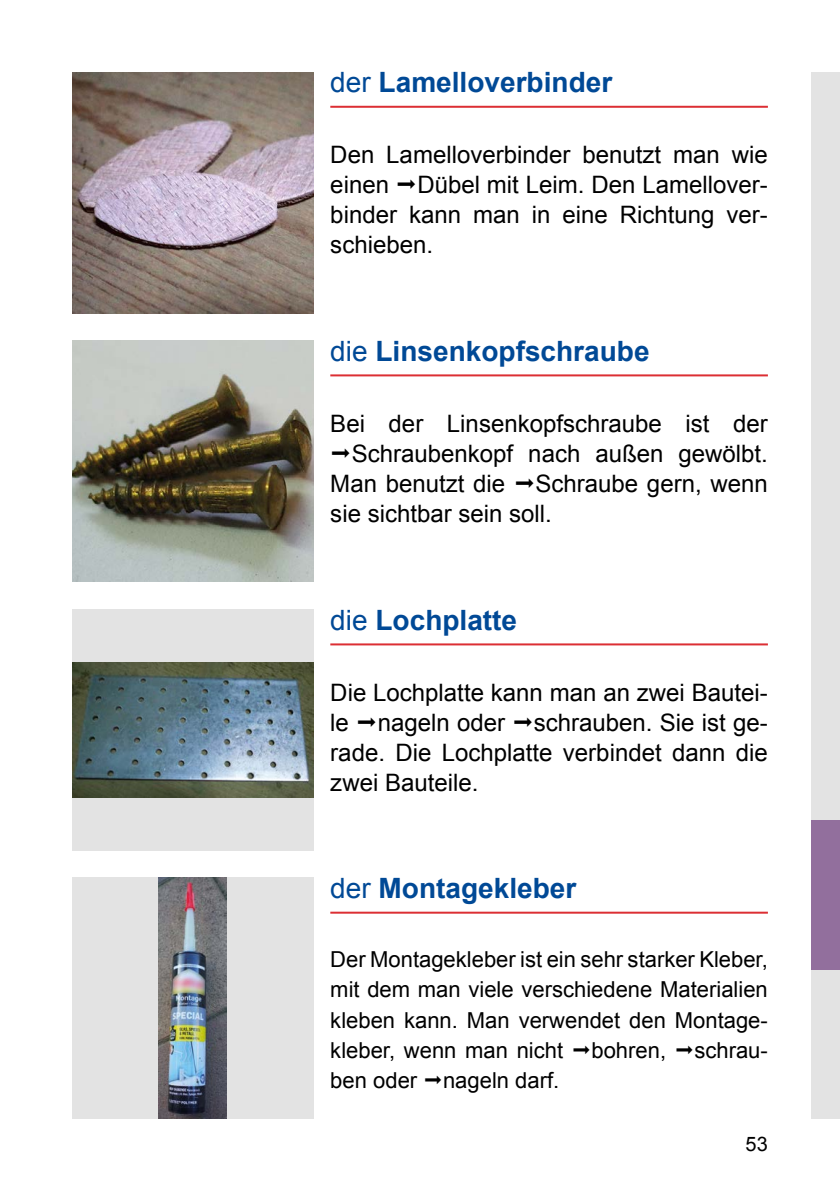
<style>
.page{position:relative;width:840px;height:1191px;background:#fff}
.page>*{position:absolute;margin:0;border:0;box-sizing:border-box;transform-origin:0 0}
.t1{font:700 28px "Arial";color:#004996}
.t2{font:24px/30px "Arial";color:#000;text-align:justify}
.t3{font:22px/30px "Arial";color:#000;text-align:justify}
.t4{font:20px "Arial";color:#000}
.s1{font-weight:400}
</style>
<div class="page">
<div style="left:811px;top:72px;width:28px;height:150px;background:#e3e3e3"></div>
<div style="left:811px;top:222px;width:28px;height:149px;background:#e3e3e3"></div>
<div style="left:811px;top:371px;width:28px;height:149px;background:#e3e3e3"></div>
<div style="left:811px;top:521px;width:28px;height:149px;background:#e3e3e3"></div>
<div style="left:811px;top:670px;width:28px;height:150px;background:#e3e3e3"></div>
<div style="left:811px;top:969px;width:28px;height:150px;background:#e3e3e3"></div>
<div style="left:811px;top:819px;width:28px;height:150px;background:#926f9d"></div>
<img style="left:72px;top:72px;width:241px;height:241px">
<img style="left:72px;top:341px;width:241px;height:240px">
<div style="left:72px;top:609px;width:241px;height:241px;background:#e3e3e3"></div>
<img style="left:72px;top:663px;width:241px;height:134px">
<div style="left:72px;top:878px;width:241px;height:241px;background:#e3e3e3"></div>
<img style="left:158px;top:878px;width:69px;height:241px">
<hr style="left:330px;top:106px;width:437px;height:2px;background:#dc2f34">
<hr style="left:330px;top:374px;width:437px;height:2px;background:#dc2f34">
<hr style="left:330px;top:643px;width:437px;height:2px;background:#dc2f34">
<hr style="left:330px;top:911px;width:437px;height:2px;background:#dc2f34">
<p class="t1" style="left:330px;top:64px;width:283px"><span class="s1">der</span> Lamelloverbinder</p>
<p class="t2" style="left:330px;top:140px;width:439px">Den Lamelloverbinder benutzt man wie einen Dübel mit Leim. Den Lamellover&shy;binder kann man in eine Richtung ver&shy;schieben.</p>
<p class="t1" style="left:330px;top:332px;width:320px"><span class="s1">die</span> Linsenkopfschraube</p>
<p class="t2" style="left:330px;top:408px;width:439px">Bei der Linsenkopfschraube ist der</p>
<p class="t2" style="left:351px;top:438px;width:417px">Schraubenkopf nach außen gewölbt.</p>
<p class="t2" style="left:330px;top:468px;width:176px">Man benutzt die</p>
<p class="t2" style="left:330px;top:468px;width:439px;text-indent:205px">Schraube gern, wenn sie sichtbar sein soll.</p>
<p class="t1" style="left:330px;top:601px;width:188px"><span class="s1">die</span> Lochplatte</p>
<p class="t2" style="left:330px;top:677px;width:439px">Die Lochplatte kann man an zwei Bautei&shy;le nageln oder schrauben. Sie ist ge&shy;rade. Die Lochplatte verbindet dann die zwei Bauteile.</p>
<p class="t1" style="left:330px;top:869px;width:247px"><span class="s1">der</span> Montagekleber</p>
<p class="t3" style="left:330px;top:945px;width:439px">Der Montagekleber ist ein sehr starker Kleber, mit dem man viele verschiedene Materialien kleben kann. Man verwendet den Montage&shy;kleber, wenn man nicht</p>
<p class="t3" style="left:591px;top:1035px;width:76px">bohren,</p>
<p class="t3" style="left:694px;top:1035px;width:75px">schrau-</p>
<p class="t3" style="left:330px;top:1065px;width:230px">ben oder nageln darf.</p>
<p class="t4" style="left:745px;top:1130px;width:24px">53</p>
</div>
